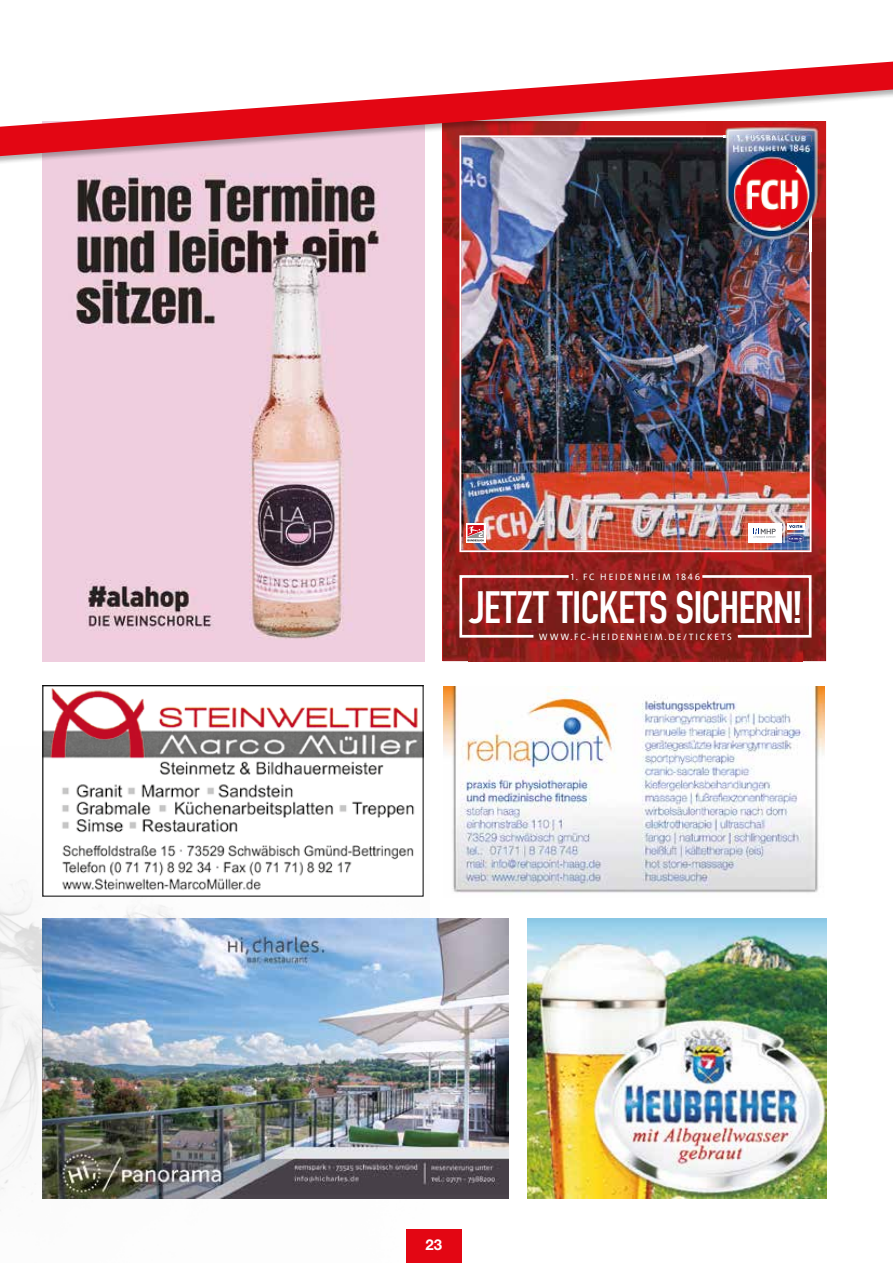
<style>
.page{position:relative;width:893px;height:1263px;background:#fff}
.page>*{position:absolute;margin:0;border:0;box-sizing:border-box;transform-origin:0 0}
.t1{font:45.45px "DIN Condensed";letter-spacing:-.04em;color:#fff}
.t2{font:700 15px "Helvetica Neue LT Std";color:#fff}
.t3{font:9.3px "The Sans";letter-spacing:.195em;color:#fff}
.t4{font:9.3px "The Sans Caps";letter-spacing:.195em;color:#fff}
</style>
<div class="page">
<img style="left:0;top:747px;width:429px;height:464px">
<img style="left:802px;top:213px;width:24px;height:448px">
<img style="left:443px;top:213px;width:26px;height:448px">
<img style="left:469px;top:552px;width:333px;height:109px">
<img style="left:459px;top:213px;width:352px;height:339px">
<svg style="left:466px;top:523px;width:20px;height:20px"></svg>
<svg style="left:468px;top:525px;width:16px;height:16px"></svg>
<svg style="left:784px;top:523px;width:20px;height:20px"></svg>
<div style="left:748px;top:523px;width:33px;height:20px;background:#fff"></div>
<svg style="left:753px;top:529px;width:23px;height:9px"></svg>
<img style="left:811px;top:213px;width:8px;height:38px">
<img style="left:724px;top:213px;width:86px;height:38px">
<svg style="left:810px;top:213px;width:1px;height:38px"></svg>
<svg style="left:700px;top:574px;width:113px;height:65px;background:#93312e"></svg>
<svg style="left:458px;top:574px;width:113px;height:65px;background:#92312f"></svg>
<svg style="left:443px;top:658px;width:4px;height:4px"></svg>
<img style="left:42px;top:213px;width:383px;height:448px">
<img style="left:45px;top:688px;width:376px;height:206px">
<div style="left:43px;top:685px;width:380px;height:211px;border:1px solid #000"></div>
<img style="left:444px;top:687px;width:381px;height:206px">
<div style="left:0;top:15px;width:893px;height:198px;background:#000;opacity:.3"></div>
<svg style="left:0;top:15px;width:893px;height:189px"></svg>
<div style="left:406px;top:1229px;width:55px;height:34px;background:#e30613"></div>
<img style="left:43px;top:918px;width:466px;height:280px">
<img style="left:527px;top:918px;width:299px;height:280px">
<p class="t4" style="left:571px;top:569px;width:131px">1. FC HEIDENHEIM 1846</p>
<h1 class="t1" style="left:469px;top:582px;width:335px">JETZT TICKETS SICHERN!</h1>
<p class="t3" style="left:539px;top:629px;width:194px">WWW.FC-HEIDENHEIM.DE/TICKETS</p>
<h2 class="t2" style="left:425px;top:1235px;width:18px">23</h2>
</div>
